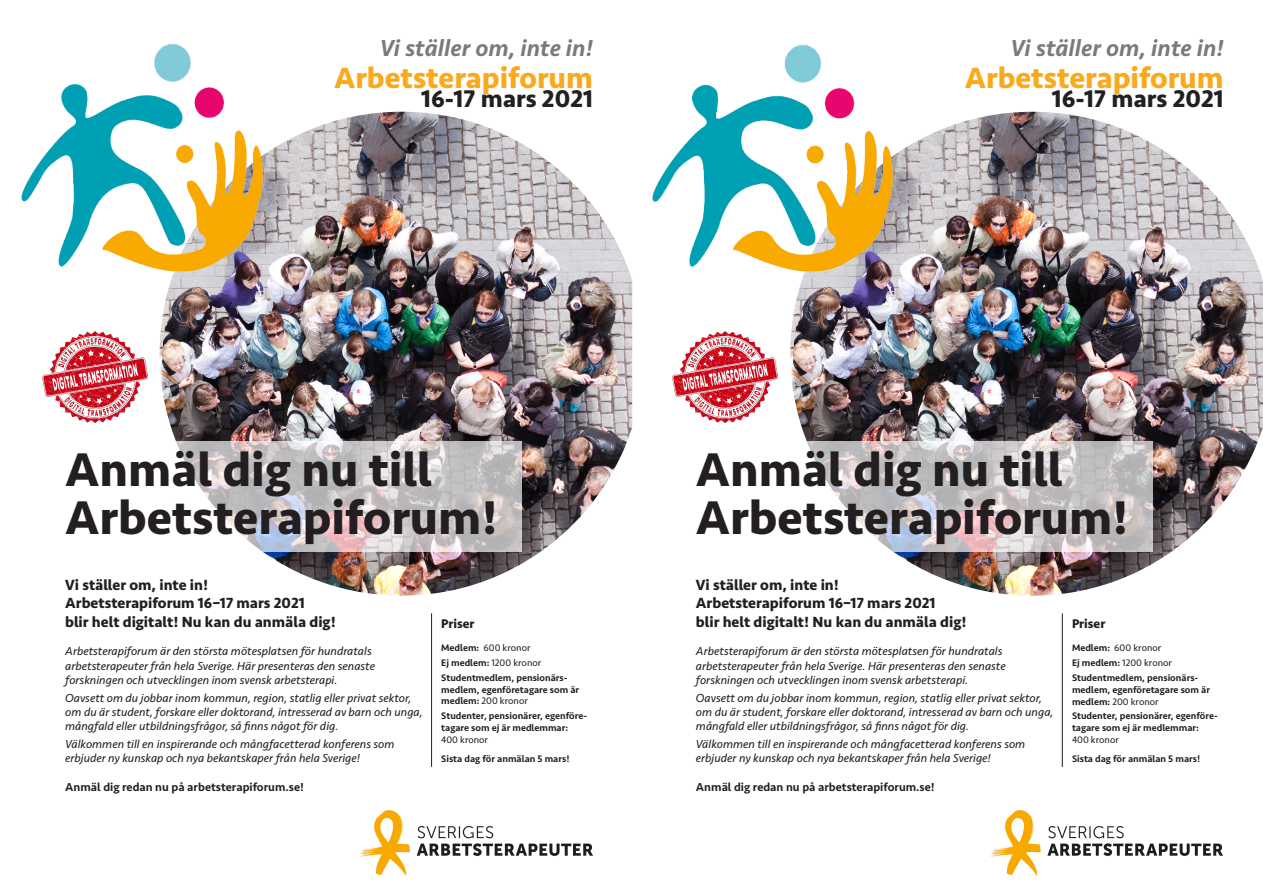
<style>
.page{position:relative;width:1263px;height:893px;background:#fff}
.page>*{position:absolute;margin:0;border:0;box-sizing:border-box;transform-origin:0 0}
.t1{font:700 49.05px/47.8px "Seravek Basic";color:#231f20}
.t2{font:700 30.45px "Seravek Basic";color:#f9a91b}
.t3{font:700 25.05px "Seravek Basic";color:#231f20}
.t4{font:italic 500 24px "Seravek Basic";color:#787a7d}
.t5{font:700 15.3px/18.3px "Seravek Basic";color:#231f20}
.t6{font:700 13.05px "Seravek Basic";color:#231f20}
.t7{font:italic 12px/14.4px "Seravek Basic";color:#231f20}
.t8{font:500 12px "Seravek Basic";color:#231f20}
.t9{font:500 9.75px/11.7px "Seravek Basic";color:#231f20}
.s1{font-weight:400}
</style>
<div class="page">
<img style="left:360px;top:810px;width:232px;height:65px">
<img style="left:160px;top:112px;width:472px;height:484px">
<img style="left:21px;top:43px;width:249px;height:243px">
<svg style="left:160px;top:441px;width:362px;height:111px"></svg>
<img style="left:42px;top:332px;width:105px;height:91px">
<hr style="left:431px;top:613px;width:1px;height:154px;background:#231f20">
<img style="left:990px;top:810px;width:233px;height:65px">
<img style="left:790px;top:112px;width:473px;height:484px">
<img style="left:652px;top:44px;width:249px;height:242px">
<svg style="left:790px;top:441px;width:362px;height:111px"></svg>
<img style="left:672px;top:332px;width:106px;height:91px">
<hr style="left:1062px;top:613px;width:1px;height:154px;background:#231f20">
<p class="t4" style="left:380px;top:33px;width:215px">Vi ställer om, inte in!</p>
<p class="t2" style="left:334px;top:59px;width:260px">Arbetsterapiforum</p>
<p class="t3" style="left:421px;top:83px;width:173px">16-17 mars 2021</p>
<p class="t4" style="left:1011px;top:33px;width:215px">Vi ställer om, inte in!</p>
<p class="t2" style="left:965px;top:59px;width:260px">Arbetsterapiforum</p>
<p class="t3" style="left:1052px;top:84px;width:173px">16-17 mars 2021</p>
<p class="t1" style="left:65px;top:444px;width:434px">Anmäl dig nu till<br>Arbetsterapiforum!</p>
<p class="t5" style="left:65px;top:575px;width:272px">Vi ställer om, inte in!<br>Arbetsterapiforum 16–17 mars 2021<br>blir helt digitalt! Nu kan du anmäla dig!</p>
<p class="t7" style="left:65px;top:644px;width:311px">Arbetsterapiforum är den största mötesplatsen för hundratals arbetsterapeuter från hela Sverige. Här presenteras den senaste forskningen och utvecklingen inom svensk arbetsterapi.</p>
<p class="t7" style="left:65px;top:690px;width:359px">Oavsett om du jobbar inom kommun, region, statlig eller privat sektor, om du är student, forskare eller doktorand, intresserad av barn och unga, mångfald eller utbildningsfrågor, så finns något för dig.</p>
<p class="t7" style="left:65px;top:737px;width:331px">Välkommen till en inspirerande och mångfacetterad konferens som erbjuder ny kunskap och nya bekantskaper från hela Sverige!</p>
<p class="t8" style="left:65px;top:779px;width:240px">Anmäl dig redan nu på arbetsterapiforum.se!</p>
<p class="t6" style="left:441px;top:615px;width:35px">Priser</p>
<p class="t9" style="left:441px;top:640px;width:128px;line-height:14.9px">Medlem: <span class="s1">600 kronor<br></span>Ej medlem: <span class="s1">1200 kronor<br></span>Studentmedlem, pensionärs-</p>
<p class="t9" style="left:441px;top:683px;width:140px">medlem, egenföretagare som är medlem: <span class="s1">200 kronor</span></p>
<p class="t9" style="left:441px;top:710px;width:147px">Studenter, pensionärer, egenföre&shy;tagare som ej är medlemmar:<br><span class="s1">400 kronor</span></p>
<p class="t9" style="left:441px;top:752px;width:130px">Sista dag för anmälan 5 mars!</p>
<p class="t1" style="left:696px;top:444px;width:434px">Anmäl dig nu till<br>Arbetsterapiforum!</p>
<p class="t5" style="left:696px;top:576px;width:272px">Vi ställer om, inte in!<br>Arbetsterapiforum 16–17 mars 2021<br>blir helt digitalt! Nu kan du anmäla dig!</p>
<p class="t7" style="left:696px;top:644px;width:311px">Arbetsterapiforum är den största mötesplatsen för hundratals arbetsterapeuter från hela Sverige. Här presenteras den senaste forskningen och utvecklingen inom svensk arbetsterapi.</p>
<p class="t7" style="left:696px;top:690px;width:359px">Oavsett om du jobbar inom kommun, region, statlig eller privat sektor, om du är student, forskare eller doktorand, intresserad av barn och unga, mångfald eller utbildningsfrågor, så finns något för dig.</p>
<p class="t7" style="left:696px;top:737px;width:331px">Välkommen till en inspirerande och mångfacetterad konferens som erbjuder ny kunskap och nya bekantskaper från hela Sverige!</p>
<p class="t8" style="left:696px;top:780px;width:240px">Anmäl dig redan nu på arbetsterapiforum.se!</p>
<p class="t6" style="left:1072px;top:615px;width:35px">Priser</p>
<p class="t9" style="left:1072px;top:640px;width:128px;line-height:14.9px">Medlem: <span class="s1">600 kronor<br></span>Ej medlem: <span class="s1">1200 kronor<br></span>Studentmedlem, pensionärs-</p>
<p class="t9" style="left:1072px;top:683px;width:140px">medlem, egenföretagare som är medlem: <span class="s1">200 kronor</span></p>
<p class="t9" style="left:1072px;top:710px;width:147px">Studenter, pensionärer, egenföre&shy;tagare som ej är medlemmar:<br><span class="s1">400 kronor</span></p>
<p class="t9" style="left:1072px;top:752px;width:130px">Sista dag för anmälan 5 mars!</p>
</div>
